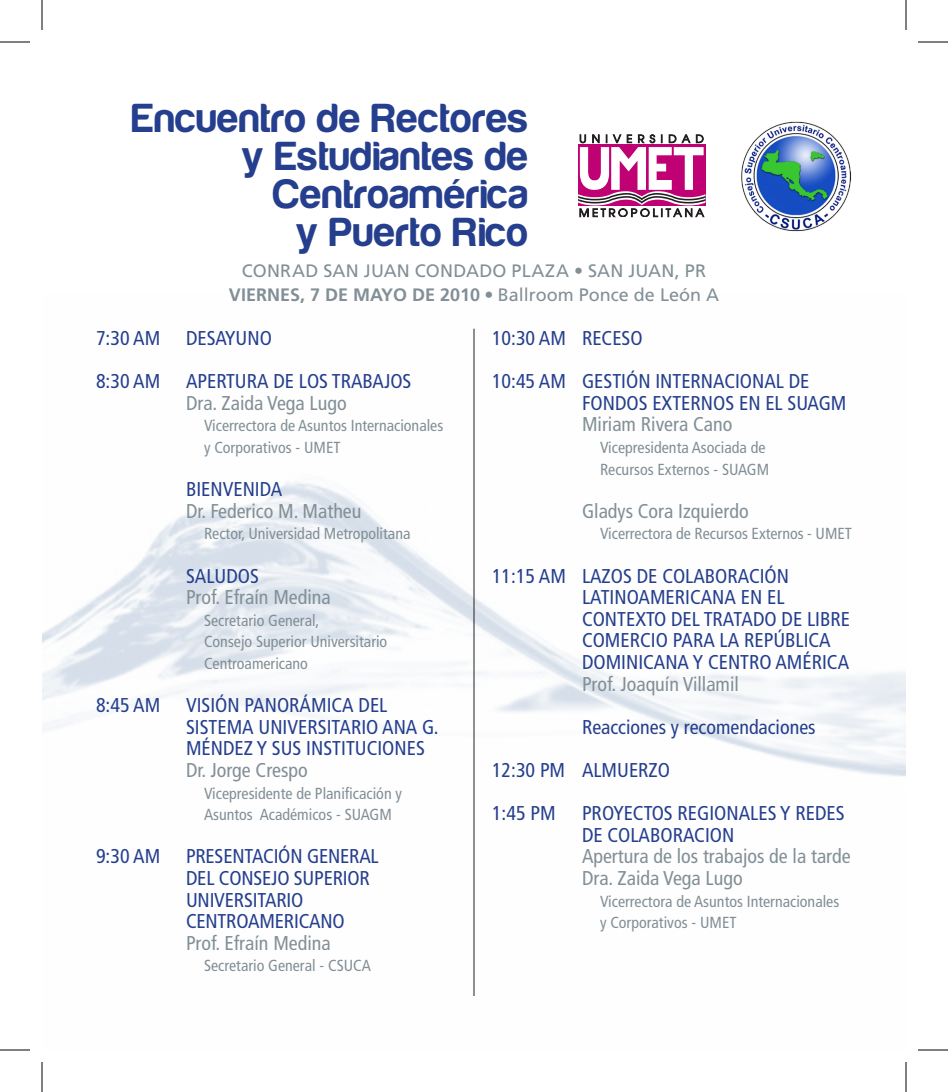
<style>
.page{position:relative;width:948px;height:1092px;background:#fff}
.page>*{position:absolute;margin:0;border:0;box-sizing:border-box;transform-origin:0 0}
.t1{font:700 42px/38px "Harabara";letter-spacing:.025em;color:#253f8e;text-align:right}
.t2{font:condensed 20px/21.6px "Frutiger";color:#253f8e}
.t3{font:condensed 20px "Frutiger";color:#828f96}
.t4{font:700 18px "Frutiger";color:#828f96}
.t5{font:18px "Frutiger";letter-spacing:.01em;color:#828f96}
.t6{font:condensed 16px/21.6px "Frutiger";color:#828f96}
.s1{font-weight:400;font-stretch:condensed}
.s2{font-weight:400}
.s3{color:#828f96}
</style>
<div class="page">
<svg style="left:579px;top:134px;width:126px;height:83px"></svg>
<img style="left:741px;top:121px;width:111px;height:111px">
<hr style="left:474px;top:329px;width:1px;height:667px;background:#231f20">
<hr style="left:0;top:42px;width:30px;height:1px;background:#000">
<hr style="left:918px;top:42px;width:30px;height:1px;background:#000">
<hr style="left:0;top:1050px;width:30px;height:1px;background:#000">
<hr style="left:918px;top:1050px;width:30px;height:1px;background:#000">
<hr style="left:42px;top:0;width:1px;height:30px;background:#000">
<hr style="left:42px;top:1062px;width:1px;height:30px;background:#000">
<hr style="left:906px;top:0;width:1px;height:30px;background:#000">
<hr style="left:906px;top:1062px;width:1px;height:30px;background:#000">
<p class="t1" style="left:132px;top:99px;width:397px">Encuentro de Rectores y Estudiantes de<br>Centroamérica</p>
<p class="t1" style="left:296px;top:213px;width:233px">y Puerto Rico</p>
<p class="t5" style="left:242px;top:260px;width:466px">CONRAD San Juan CONDADO PLAZA • San Juan, PR</p>
<p class="t4" style="left:229px;top:284px;width:492px">VIERNES, 7 DE MAYO DE 2010 <span class="s1">•</span> <span class="s2">Ballroom Ponce de León A</span></p>
<p class="t2" style="left:96px;top:327px;width:66px">7:30 AM</p>
<p class="t2" style="left:186px;top:327px;width:87px">Desayuno</p>
<p class="t2" style="left:96px;top:371px;width:66px">8:30 AM</p>
<p class="t2" style="left:186px;top:371px;width:227px">Apertura de los trabajos</p>
<p class="t3" style="left:186px;top:391px;width:162px">Dra. Zaida Vega Lugo</p>
<p class="t6" style="left:204px;top:415px;width:241px">Vicerrectora de Asuntos Internacionales</p>
<p class="t6" style="left:204px;top:437px;width:130px">y Corporativos - UMET</p>
<p class="t2" style="left:186px;top:479px;width:79px">Bienvenida</p>
<p class="t3" style="left:186px;top:499px;width:177px">Dr. Federico M. Matheu</p>
<p class="t6" style="left:204px;top:523px;width:208px">Rector, Universidad Metropolitana</p>
<p class="t2" style="left:186px;top:565px;width:74px">Saludos</p>
<p class="t3" style="left:96px;top:586px;width:51px">P</p>
<p class="t3" style="left:196px;top:586px;width:137px">rof. Efraín Medina</p>
<p class="t6" style="left:204px;top:610px;width:117px">Secretario General,</p>
<p class="t6" style="left:204px;top:631px;width:185px">Consejo Superior Universitario<br>Centroamericano</p>
<p class="t2" style="left:96px;top:695px;width:66px">8:45 AM</p>
<p class="t2" style="left:186px;top:695px;width:137px">Visión Panorámica</p>
<p class="t2" style="left:492px;top:327px;width:152px">10:30 AM Receso</p>
<p class="t2" style="left:582px;top:371px;width:266px;text-indent:-90px">10:45 AM Gestión internacional de fondos externos en el SUAGM</p>
<p class="t3" style="left:582px;top:413px;width:152px">Miriam Rivera Cano</p>
<p class="t6" style="left:600px;top:437px;width:167px">Vicepresidenta Asociada de</p>
<p class="t6" style="left:582px;top:458px;width:189px">Recursos Externos - SUAGM</p>
<p class="t3" style="left:582px;top:499px;width:168px">Gladys Cora Izquierdo</p>
<p class="t6" style="left:600px;top:523px;width:245px">Vicerrectora de Recursos Externos - UMET</p>
<p class="t2" style="left:582px;top:565px;width:270px;text-indent:-90px">11:15 AM Lazos de colaboración latinoam ericana en el contexto del Tratado de Li bre<br>Comercio para la República<br>Domi nicana y Centro América<br><span class="s3">Prof. Joaquín Villamil</span></p>
<p class="t2" style="left:582px;top:716px;width:235px">Reacciones y recomendaciones</p>
<p class="t2" style="left:492px;top:759px;width:178px">12:30 PM ALMUERZO</p>
<p class="t2" style="left:492px;top:803px;width:78px">1:45 PM PROYE</p>
<p class="t2" style="left:186px;top:695px;width:254px;text-indent:173px">del<br>Sistema Universitario Ana G.<br>Méndez y sus Instituciones</p>
<p class="t3" style="left:186px;top:758px;width:123px">Dr. Jorge Crespo</p>
<p class="t6" style="left:204px;top:782px;width:200px">Vicepresidente de Planificación y<br>Asuntos Académicos - SUAGM</p>
<p class="t2" style="left:186px;top:846px;width:194px;text-indent:-90px">9:30 AM Presentación general del Consejo Superior<br>Universitario<br>Centroam ericano</p>
<p class="t3" style="left:96px;top:931px;width:51px">P</p>
<p class="t3" style="left:196px;top:931px;width:137px">rof. Efraín Medina</p>
<p class="t6" style="left:204px;top:955px;width:169px">Secretario General - CSU CA</p>
<p class="t2" style="left:582px;top:803px;width:254px;text-indent:51px">CTOS REGIONALES YREDES<br>DE COLABORACION</p>
<p class="t3" style="left:582px;top:845px;width:270px">Apertura de los trabajos de la tarde</p>
<p class="t3" style="left:582px;top:866px;width:162px">Dra. Zaida Vega Lugo</p>
<p class="t6" style="left:600px;top:890px;width:241px">Vicerrectora de Asuntos Internacionales</p>
<p class="t6" style="left:600px;top:912px;width:130px">y Corporativos - UMET</p>
</div>
